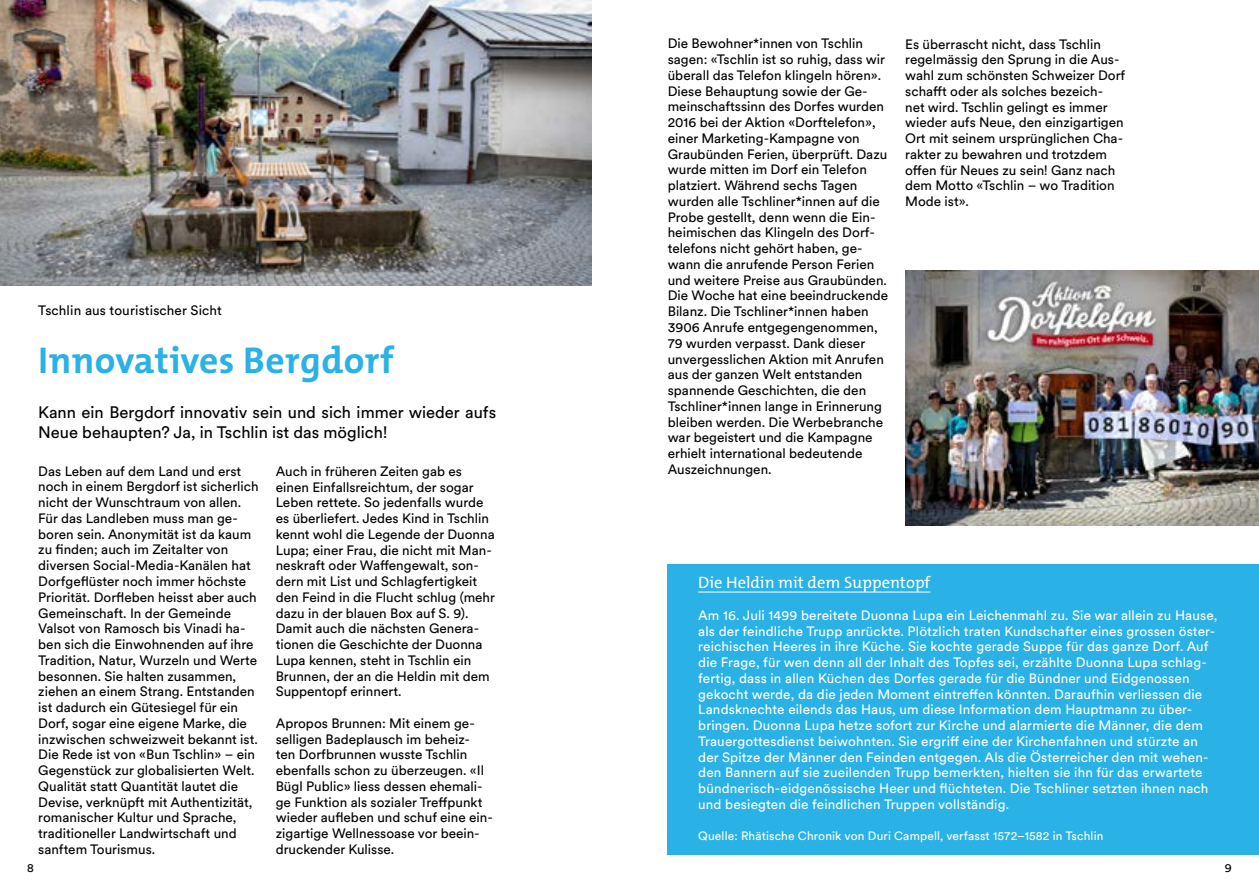
<style>
.page{position:relative;width:1259px;height:893px;background:#fff}
.page>*{position:absolute;margin:0;border:0;box-sizing:border-box;transform-origin:0 0}
.t1{font:700 37.5px "The Mix B W7";letter-spacing:.01em;color:#2ab1e5}
.t2{font:16.5px/19.8px "Circulargraubuenden";color:#000}
.t3{font:16.5px "The Mix B W5 Plain";color:#fff}
.t4{font:13.5px/15.8px "Circulargraubuenden";color:#000}
.t5{font:13.5px/15.8px "Circulargraubuenden";letter-spacing:.01em;color:#fff}
.t6{font:13.5px "Circular Std";letter-spacing:.01em;color:#000}
.t7{font:12px "Circulargraubuenden";letter-spacing:.01em;color:#fff}
.t8{font:12px "Circular Std";color:#000}
</style>
<div class="page">
<img style="left:0;top:0;width:591px;height:285px">
<div style="left:668px;top:564px;width:591px;height:290px;background:#2ab1e5"></div>
<hr style="left:698px;top:592px;width:232px;height:1px;background:#fff">
<img style="left:905px;top:270px;width:354px;height:255px">
<p class="t6" style="left:38px;top:302px;width:185px">Tschlin aus touristischer Sicht</p>
<h1 class="t1" style="left:38px;top:336px;width:357px">Innovatives Bergdorf</h1>
<p class="t2" style="left:38px;top:401px;width:459px">Kann ein Bergdorf innovativ sein und sich immer wieder aufs<br>Neue behaupten? Ja, in Tschlin ist das möglich!</p>
<p class="t4" style="left:668px;top:35px;width:222px">Die Bewohner*innen von Tschlin sagen: «Tschlin ist so ruhig, dass wir überall das Telefon klingeln hören».<br>Diese Behauptung sowie der Ge&shy;meinschaftssinn des Dorfes wurden 2016 bei der Aktion «Dorftelefon», einer Marketing-Kampagne von Graubünden Ferien, überprüft. Dazu wurde mitten im Dorf ein Telefon platziert. Während sechs Tagen wurden alle Tschliner*innen auf die Probe gestellt, denn wenn die Ein&shy;heimischen das Klingeln des Dorf&shy;telefons nicht gehört haben, ge&shy;wann die anrufende Person Ferien und weitere Preise aus Graubünden.<br>Die Woche hat eine beeindruckende Bilanz. Die Tschliner*innen haben 3906 Anrufe entgegengenommen, 79 wurden verpasst. Dank dieser unvergesslichen Aktion mit Anrufen aus der ganzen Welt entstanden spannende Geschichten, die den Tschliner*innen lange in Erinnerung bleiben werden. Die Werbebranche war begeistert und die Kampagne erhielt international bedeutende</p>
<p class="t4" style="left:905px;top:35px;width:221px">Es überrascht nicht, dass Tschlin regelmässig den Sprung in die Aus&shy;wahl zum schönsten Schweizer Dorf schafft oder als solches bezeich&shy;net wird. Tschlin gelingt es immer wieder aufs Neue, den einzigartigen<br>Ort mit seinem ursprünglichen Cha&shy;rakter zu bewahren und trotzdem offen für Neues zu sein! Ganz nach dem Motto «Tschlin – wo Tradition<br>Mode ist».</p>
<p class="t4" style="left:38px;top:462px;width:204px">Das Leben auf dem Land und erst</p>
<p class="t4" style="left:668px;top:461px;width:105px">Auszeichnungen.</p>
<p class="t4" style="left:38px;top:478px;width:222px">noch in einem Bergdorf ist sicherlich nicht der Wunschtraum von allen.<br>Für das Landleben muss man ge&shy;boren sein. Anonymität ist da kaum zu finden; auch im Zeitalter von diversen Social-Media-Kanälen hat Dorfgeflüster noch immer höchste Priorität. Dorfleben heisst aber auch Gemeinschaft. In der Gemeinde Valsot von Ramosch bis Vinadi ha&shy;ben sich die Einwohnenden auf ihre Tradition, Natur, Wurzeln und Werte besonnen. Sie halten zusammen, ziehen an einem Strang. Entstanden ist dadurch ein Gütesiegel für ein Dorf, sogar eine eigene Marke, die inzwischen schweizweit bekannt ist.<br>Die Rede ist von «Bun Tschlin» – ein Gegenstück zur globalisierten Welt.<br>Qualität statt Quantität lautet die Devise, verknüpft mit Authentizität, romanischer Kultur und Sprache, traditioneller Landwirtschaft und sanftem Tourismus.</p>
<p class="t4" style="left:276px;top:463px;width:221px">Auch in früheren Zeiten gab es einen Einfallsreichtum, der sogar Leben rettete. So jedenfalls wurde es überliefert. Jedes Kind in Tschlin kennt wohl die Legende der Duonna Lupa; einer Frau, die nicht mit Man&shy;neskraft oder Waffengewalt, son&shy;dern mit List und Schlagfertigkeit den Feind in die Flucht schlug (mehr dazu in der blauen Box auf S. 9).<br>Damit auch die nächsten Genera&shy;tionen die Geschichte der Duonna Lupa kennen, steht in Tschlin ein Brunnen, der an die Heldin mit dem Suppentopf erinnert.</p>
<p class="t4" style="left:276px;top:715px;width:219px">Apropos Brunnen: Mit einem ge&shy;selligen Badeplausch im beheiz&shy;ten Dorfbrunnen wusste Tschlin ebenfalls schon zu überzeugen. «Il<br>Bügl Public» liess dessen ehemali&shy;ge Funktion als sozialer Treffpunkt wieder aufleben und schuf eine ein&shy;zigartige Wellnessoase vor beein&shy;druckender Kulisse.</p>
<p class="t3" style="left:698px;top:572px;width:234px">Die Heldin mit dem Suppentopf</p>
<p class="t5" style="left:698px;top:606px;width:521px">Am 16. Juli 1499 bereitete Duonna Lupa ein Leichenmahl zu. Sie war allein zu Hause, als der feindliche Trupp anrückte. Plötzlich traten Kundschafter eines grossen öster&shy;reichischen Heeres in ihre Küche. Sie kochte gerade Suppe für das ganze Dorf. Auf die Frage, für wen denn all der Inhalt des Topfes sei, erzählte Duonna Lupa schlag&shy;fertig, dass in allen Küchen des Dorfes gerade für die Bündner und Eidgenossen gekocht werde, da die jeden Moment eintreffen könnten. Daraufhin verliessen die Landsknechte eilends das Haus, um diese Information dem Hauptmann zu über&shy;bringen. Duonna Lupa hetze sofort zur Kirche und alarmierte die Männer, die dem Trauergottesdienst beiwohnten. Sie ergriff eine der Kirchenfahnen und stürzte an der Spitze der Männer den Feinden entgegen. Als die Österreicher den mit wehen&shy;den Bannern auf sie zueilenden Trupp bemerkten, hielten sie ihn für das erwartete bündnerisch-eidgenössische Heer und flüchteten. Die Tschliner setzten ihnen nach und besiegten die feindlichen Truppen vollständig.</p>
<p class="t7" style="left:698px;top:828px;width:407px">Quelle: Rhätische Chronik von Duri Campell, verfasst 1572–1582 in Tschlin</p>
<p class="t8" style="left:27px;top:860px;width:8px">8</p>
<p class="t8" style="left:1225px;top:860px;width:8px">9</p>
</div>
